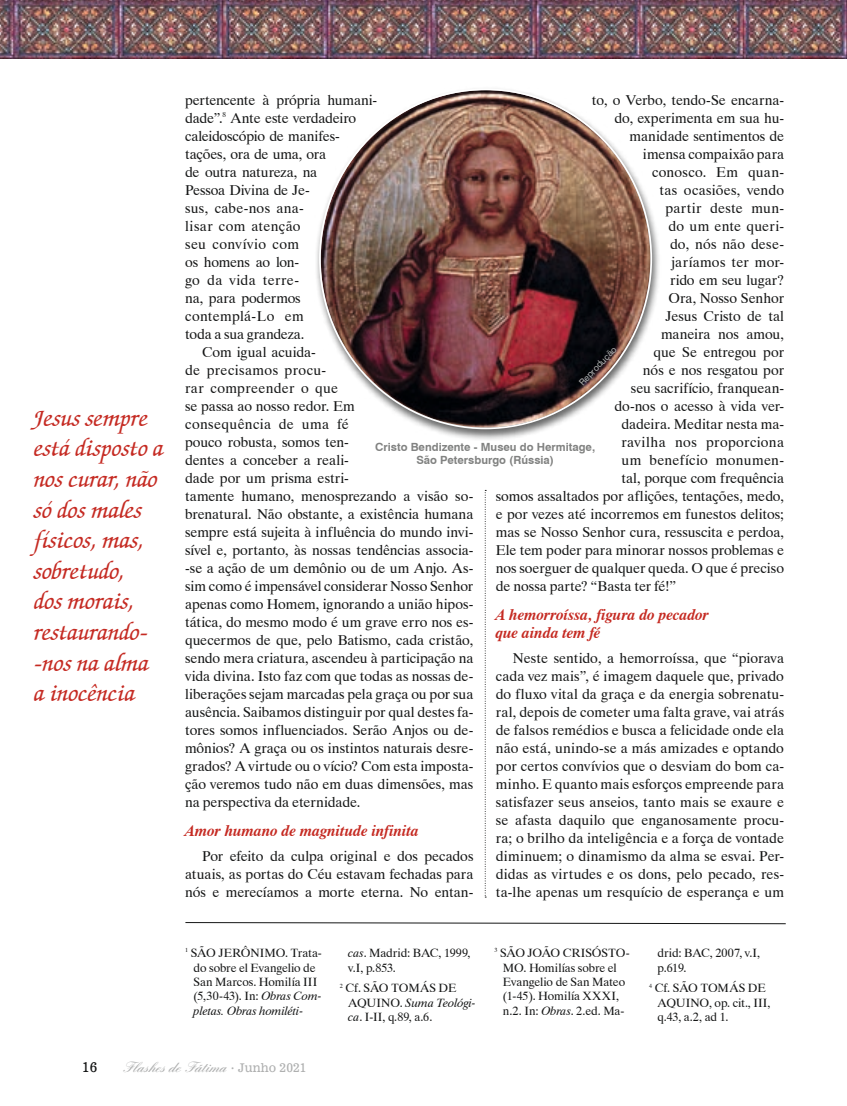
<style>
.page{position:relative;width:847px;height:1106px;background:#fff}
.page>*{position:absolute;margin:0;border:0;box-sizing:border-box;transform-origin:0 0}
.t1{font:italic 500 25.5px/30.6px "Zapf Chancery IT Cby BT";color:#c52a22}
.t2{font:italic 700 15.75px/18px "Dutch 801 BT";color:#c52a22}
.t3{font:600 15px "Englische Sch T";color:#afb0b0}
.t4{font:14.25px/18px "Dutch 801 BT";color:#151616;text-align:justify}
.t5{font:14.25px "Dutch 801 BT";letter-spacing:.02em;color:#151616}
.t6{font:14.25px "Dutch 801 BT";letter-spacing:-.02em;color:#151616}
.t7{font:14.25px "Dutch 801 BT";letter-spacing:.03em;color:#151616}
.t8{font:14.25px "Dutch 801 BT";letter-spacing:.025em;color:#151616}
.t9{font:14.25px "Dutch 801 BT";letter-spacing:-.025em;color:#151616}
.t10{font:13.5px "News 701 BT Roman A";color:#151616}
.t11{font:12px/14.4px "Dutch 801 BT";letter-spacing:-.01em;color:#151616}
.t12{font:700 11.25px/13.5px "Swiss 721 BT";color:#818281;text-align:center}
.t13{font:9px "Swiss 721 BT";color:#afb0b0}
.s1{font-style:italic}
.s2{font-family:"News 701 BT Roman A";font-weight:400;font-size:12px}
</style>
<div class="page">
<img style="left:0;top:0;width:846px;height:59px">
<div style="left:314px;top:86px;width:347px;height:354px;background:#151616;opacity:.65"></div>
<img style="left:320px;top:90px;width:330px;height:337px">
<svg style="left:484px;top:490px;width:2px;height:407px"></svg>
<svg style="left:185px;top:922px;width:600px;height:2px"></svg>
<h1 class="t1" style="left:34px;top:403px;width:131px">Jesus sempre está disposto a nos curar, não só dos males físicos, mas, sobretudo,<br>dos morais, restaurando--nos na alma a inocência</h1>
<p class="t6" style="left:185px;top:91px;width:194px">pertencente à própria humani-</p>
<p class="t6" style="left:185px;top:109px;width:172px">dade”.<sup>8</sup> Ante este verdadeiro</p>
<p class="t6" style="left:185px;top:127px;width:156px">caleidoscópio de manifes-</p>
<p class="t4" style="left:185px;top:145px;width:142px">tações, ora de uma, ora</p>
<p class="t6" style="left:185px;top:163px;width:134px">de outra natureza, na</p>
<p class="t4" style="left:185px;top:181px;width:126px">Pessoa Divina de Je-</p>
<p class="t4" style="left:185px;top:199px;width:120px">sus, cabe-nos ana-</p>
<p class="t8" style="left:185px;top:217px;width:117px">lisar com atenção</p>
<p class="t7" style="left:185px;top:235px;width:116px">seu convívio com</p>
<p class="t9" style="left:185px;top:253px;width:115px">os homens ao lon-</p>
<p class="t8" style="left:185px;top:271px;width:115px">go da vida terre-</p>
<p class="t4" style="left:185px;top:289px;width:117px">na, para podermos</p>
<p class="t4" style="left:185px;top:307px;width:120px">contemplá-Lo em</p>
<p class="t4" style="left:185px;top:325px;width:121px">toda a sua grandeza.</p>
<p class="t4" style="left:202px;top:343px;width:115px">Com igual acuida-</p>
<p class="t7" style="left:185px;top:361px;width:143px">de precisamos procu-</p>
<p class="t5" style="left:185px;top:379px;width:155px">rar compreender o que</p>
<p class="t4" style="left:185px;top:397px;width:171px">se passa ao nosso redor. Em</p>
<p class="t5" style="left:185px;top:415px;width:165px">consequência de uma fé</p>
<p class="t4" style="left:185px;top:433px;width:165px">pouco robusta, somos ten-</p>
<p class="t4" style="left:185px;top:451px;width:165px">dentes a conceber a reali-</p>
<p class="t4" style="left:185px;top:469px;width:165px">dade por um prisma estri-</p>
<p class="t4" style="left:185px;top:487px;width:289px">tamente humano, menosprezando a visão so-</p>
<p class="t4" style="left:185px;top:505px;width:289px">brenatural. Não obstante, a existência humana</p>
<p class="t4" style="left:185px;top:523px;width:289px">sempre está sujeita à influência do mundo invi-</p>
<p class="t4" style="left:185px;top:541px;width:289px">sível e, portanto, às nossas tendências associa-</p>
<p class="t4" style="left:185px;top:559px;width:289px">-se a ação de um demônio ou de um Anjo. As-</p>
<p class="t4" style="left:185px;top:577px;width:290px">sim como é impensável considerar Nosso Senhor</p>
<p class="t4" style="left:185px;top:595px;width:289px">apenas como Homem, ignorando a união hipos-</p>
<p class="t4" style="left:185px;top:613px;width:289px">tática, do mesmo modo é um grave erro nos es-</p>
<p class="t4" style="left:185px;top:631px;width:289px">quecermos de que, pelo Batismo, cada cristão,</p>
<p class="t4" style="left:185px;top:649px;width:290px">sendo mera criatura, ascendeu à participação na</p>
<p class="t4" style="left:185px;top:667px;width:289px">vida divina. Isto faz com que todas as nossas de-</p>
<p class="t4" style="left:185px;top:685px;width:290px">liberações sejam marcadas pela graça ou por sua</p>
<p class="t4" style="left:185px;top:703px;width:289px">ausência. Saibamos distinguir por qual destes fa-</p>
<p class="t4" style="left:185px;top:721px;width:289px">tores somos influenciados. Serão Anjos ou de-</p>
<p class="t4" style="left:185px;top:739px;width:289px">mônios? A graça ou os instintos naturais desre-</p>
<p class="t4" style="left:185px;top:757px;width:289px">grados? A virtude ou o vício? Com esta imposta-</p>
<p class="t4" style="left:185px;top:775px;width:290px">ção veremos tudo não em duas dimensões, mas</p>
<p class="t4" style="left:185px;top:793px;width:177px">na perspectiva da eternidade.</p>
<p class="t2" style="left:185px;top:821px;width:235px">Amor humano de magnitude infinita</p>
<p class="t4" style="left:185px;top:847px;width:290px;text-indent:17px">Por efeito da culpa original e dos pecados atuais, as portas do Céu estavam fechadas para nós e merecíamos a morte eterna. No entan-</p>
<p class="t4" style="left:591px;top:91px;width:194px">to, o Verbo, tendo-Se encarna-</p>
<p class="t4" style="left:614px;top:109px;width:171px">do, experimenta em sua hu-</p>
<p class="t4" style="left:629px;top:127px;width:156px">manidade sentimentos de</p>
<p class="t4" style="left:642px;top:145px;width:142px">imensa compaixão para</p>
<p class="t5" style="left:651px;top:163px;width:133px">conosco. Em quan-</p>
<p class="t5" style="left:659px;top:181px;width:126px">tas ocasiões, vendo</p>
<p class="t5" style="left:665px;top:199px;width:120px">partir deste mun-</p>
<p class="t4" style="left:668px;top:217px;width:117px">do um ente queri-</p>
<p class="t4" style="left:669px;top:235px;width:115px">do, nós não dese-</p>
<p class="t4" style="left:671px;top:253px;width:114px">jaríamos ter mor-</p>
<p class="t4" style="left:669px;top:271px;width:115px">rido em seu lugar?</p>
<p class="t4" style="left:668px;top:289px;width:117px">Ora, Nosso Senhor</p>
<p class="t4" style="left:665px;top:307px;width:120px">Jesus Cristo de tal</p>
<p class="t4" style="left:660px;top:325px;width:124px">maneira nos amou,</p>
<p class="t4" style="left:653px;top:343px;width:132px">que Se entregou por</p>
<p class="t4" style="left:642px;top:361px;width:142px">nós e nos resgatou por</p>
<p class="t4" style="left:630px;top:379px;width:155px">seu sacrifício, franquean-</p>
<p class="t4" style="left:614px;top:397px;width:171px">do-nos o acesso à vida ver-</p>
<p class="t4" style="left:621px;top:415px;width:164px">dadeira. Meditar nesta ma-</p>
<p class="t5" style="left:621px;top:433px;width:164px">ravilha nos proporciona</p>
<p class="t4" style="left:621px;top:451px;width:164px">um benefício monumen-</p>
<p class="t4" style="left:621px;top:469px;width:164px">tal, porque com frequência</p>
<p class="t4" style="left:495px;top:487px;width:290px">somos assaltados por aflições, tentações, medo,</p>
<p class="t4" style="left:495px;top:505px;width:290px">e por vezes até incorremos em funestos delitos;</p>
<p class="t4" style="left:495px;top:523px;width:289px">mas se Nosso Senhor cura, ressuscita e perdoa,</p>
<p class="t4" style="left:495px;top:541px;width:290px">Ele tem poder para minorar nossos problemas e</p>
<p class="t4" style="left:495px;top:559px;width:289px">nos soerguer de qualquer queda. O que é preciso</p>
<p class="t4" style="left:495px;top:577px;width:182px">de nossa parte? “Basta ter fé!”</p>
<p class="t2" style="left:495px;top:605px;width:215px">A hemorroíssa, figura do pecador que ainda tem fé</p>
<p class="t4" style="left:495px;top:649px;width:290px;text-indent:17px">Neste sentido, a hemorroíssa, que “piorava cada vez mais”, é imagem daquele que, privado do fluxo vital da graça e da energia sobrenatu&shy;ral, depois de cometer uma falta grave, vai atrás de falsos remédios e busca a felicidade onde ela não está, unindo-se a más amizades e optando por certos convívios que o desviam do bom ca&shy;minho. E quanto mais esforços empreende para satisfazer seus anseios, tanto mais se exaure e se afasta daquilo que enganosamente procu&shy;ra; o brilho da inteligência e a força de vontade diminuem; o dinamismo da alma se esvai. Per&shy;didas as virtudes e os dons, pelo pecado, res&shy;ta-lhe apenas um resquício de esperança e um</p>
<p class="t13" style="left:576px;top:380px;width:52px;rotate:-47deg">Reprodução</p>
<p class="t12" style="left:375px;top:440px;width:221px">Cristo Bendizente - Museu do Hermitage,<br>São Petersburgo (Rússia)</p>
<p class="t11" style="left:193px;top:945px;width:129px;text-indent:-8px"><sup>1</sup> SÃO JERÔNIMO. Trata&shy;do sobre el Evangelio de<br>San Marcos. Homilía III (5,30-43). In: <span class="s1">Obras Com&shy;pletas. Obras homiléti-</span></p>
<p class="t11" style="left:348px;top:945px;width:124px"><span class="s1">cas</span>. Madrid: BAC, 1999, v.I, p.853.</p>
<p class="t11" style="left:348px;top:981px;width:129px;text-indent:-8px"><sup>2</sup> Cf. SÃO TOMÁS DE<br>AQUINO. <span class="s1">Suma Teológi&shy;ca</span>. I-II, q.89, a.6.</p>
<p class="t11" style="left:494px;top:945px;width:137px;text-align:center"><sup>3</sup> SÃO JOÃO CRISÓSTO-<br>MO. Homilías sobre el<br>Evangelio de San Mateo (1-45). Homilía XXXI, n.2. In: <span class="s1">Obras</span>. 2.ed. Ma-</p>
<p class="t11" style="left:657px;top:945px;width:104px">drid: BAC, 2007, v.I, p.619.</p>
<p class="t11" style="left:657px;top:981px;width:114px;text-indent:-9px"><sup>4</sup> Cf. SÃO TOMÁS DE<br>AQUINO, op. cit., III, q.43, a.2, ad 1.</p>
<p class="t10" style="left:82px;top:1058px;width:17px">16</p>
<p class="t3" style="left:122px;top:1058px;width:186px">Flashes de Fátima <sub>·</sub> <span class="s2">Junho 2021</span></p>
</div>
